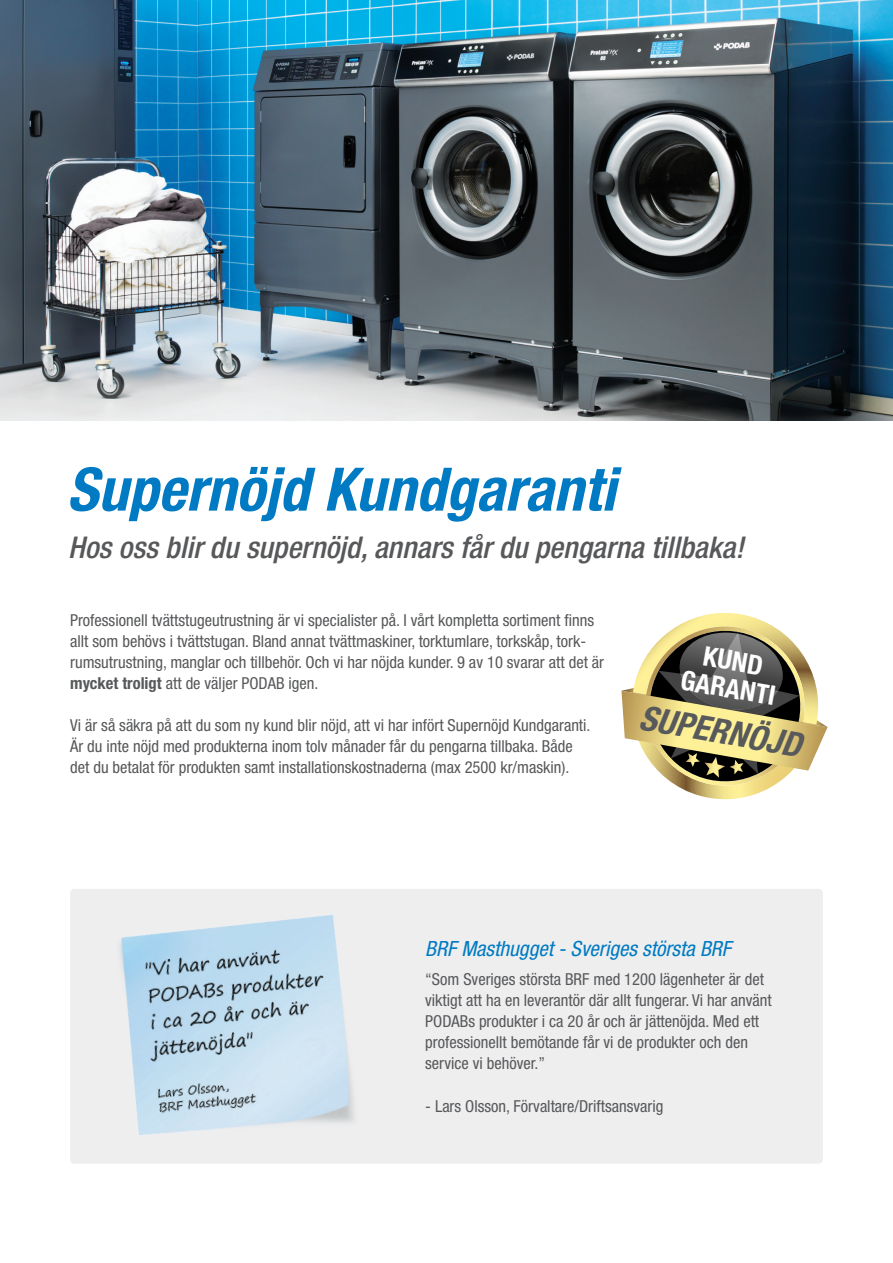
<style>
.page{position:relative;width:893px;height:1263px;background:#fff}
.page>*{position:absolute;margin:0;border:0;box-sizing:border-box;transform-origin:0 0}
.Rubrik_-_produkter{font:italic 700 condensed 60px "Helvetica Neue LT Std";color:#007ac2}
.t1{font:italic 700 condensed 34.35px "Helvetica Neue LT Std";color:#58595b}
.Rubrik_-_produkter-2{font:italic 500 condensed 30px "Helvetica Neue LT Std";color:#57585a}
.t2{font:700 condensed 27.15px/27.6px "Helvetica Neue LT";color:#fff;text-align:center}
.Underrubrik_brödtext{font:italic condensed 21px "Helvetica Neue LT Std";color:#007ac2}
.Ingress-produktsidor{font:condensed 16.5px/21px "Helvetica Neue LT";color:#57585a}
.s1{font-weight:700}
</style>
<div class="page">
<img style="left:0;top:0;width:893px;height:421px">
<div style="left:70px;top:889px;width:753px;height:275px;background:#eeeeef;border-radius:4px"></div>
<svg style="left:621px;top:613px;width:207px;height:187px"></svg>
<img style="left:120px;top:915px;width:234px;height:220px">
<p class="Rubrik_-_produkter" style="left:67px;top:453px;width:550px">Supernöjd Kundgaranti</p>
<p class="Rubrik_-_produkter-2" style="left:68px;top:529px;width:677px">Hos oss blir du supernöjd, annars får du pengarna tillbaka!</p>
<p class="Ingress-produktsidor" style="left:70px;top:610px;width:535px">Professionell tvättstugeutrustning är vi specialister på. I vårt kompletta sortiment finns allt som behövs i tvättstugan. Bland annat tvättmaskiner, torktumlare, torkskåp, tork&shy;rumsutrustning, manglar och tillbehör. Och vi har nöjda kunder. 9 av 10 svarar att det är <span class="s1">mycket troligt</span> att de väljer PODAB igen.</p>
<p class="Ingress-produktsidor" style="left:70px;top:715px;width:522px">Vi är så säkra på att du som ny kund blir nöjd, att vi har infört Supernöjd Kundgaranti.<br>Är du inte nöjd med produkterna inom tolv månader får du pengarna tillbaka. Både det du betalat för produkten samt installationskostnaderna (max 2500 kr/maskin).</p>
<p class="t2" style="left:688px;top:638px;width:97px;rotate:10deg">KUND<br>GARANTI</p>
<p class="t1" style="left:643px;top:696px;width:166px;rotate:10deg">SUPERNÖJD</p>
<p class="Underrubrik_brödtext" style="left:425px;top:936px;width:307px">BRF Masthugget - Sveriges största BRF</p>
<p class="Ingress-produktsidor" style="left:425px;top:969px;width:348px">“Som Sveriges största BRF med 1200 lägenheter är det viktigt att ha en leverantör där allt fungerar. Vi har använt PODABs produkter i ca 20 år och är jättenöjda. Med ett professionellt bemötande får vi de produkter och den service vi behöver.”</p>
<p class="Ingress-produktsidor" style="left:425px;top:1095px;width:240px">- Lars Olsson, Förvaltare/Driftsansvarig</p>
</div>
